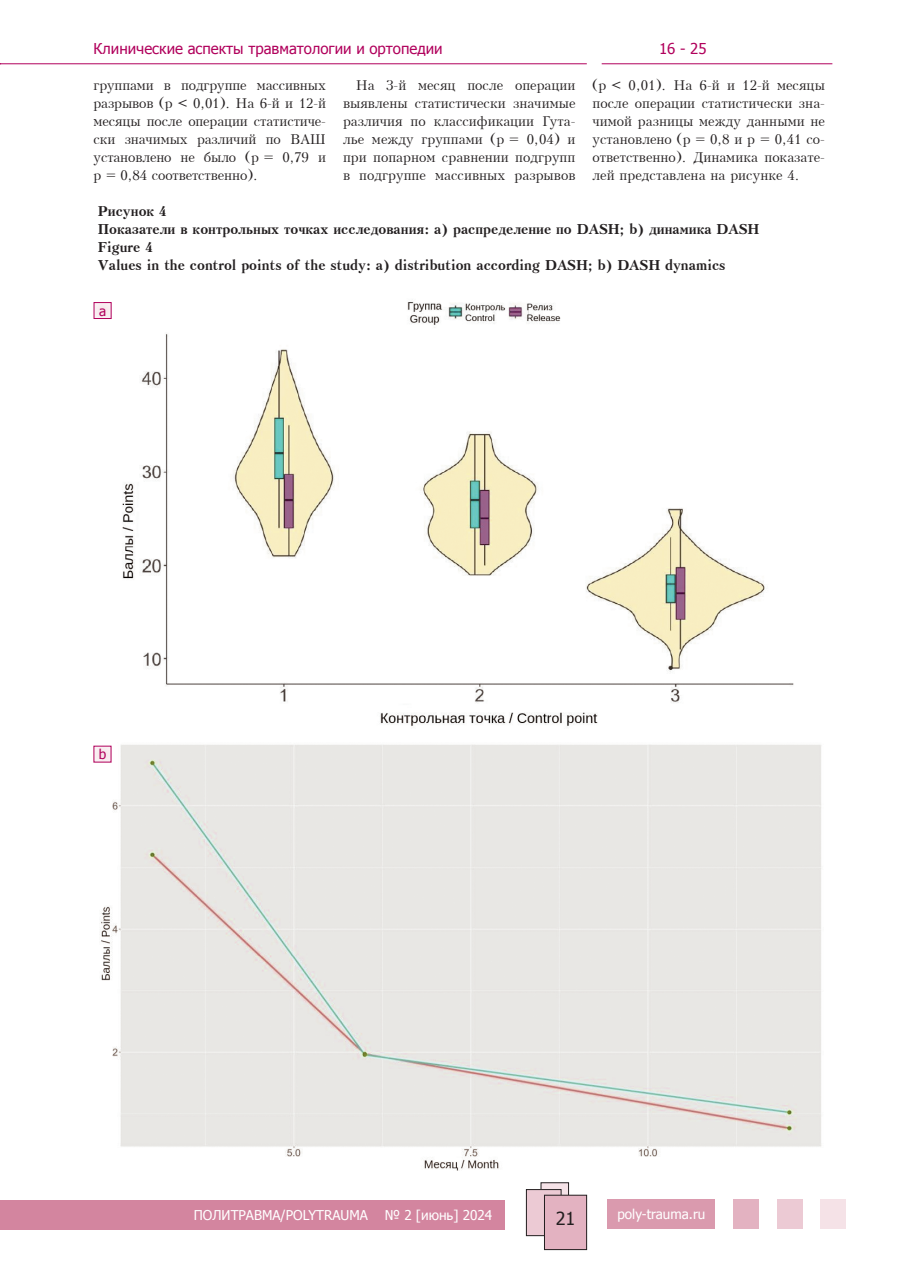
<style>
.page{position:relative;width:910px;height:1280px;background:#fff}
.page>*{position:absolute;margin:0;border:0;box-sizing:border-box;transform-origin:0 0}
.t1{font:18px "Tahoma";color:#231f20}
.t2{font:15px "Tahoma";color:#b1015c}
.t3{font:13.5px/18px "Kudrashov Plain";color:#231f20;text-align:justify}
.t4{font:700 13.5px/18px "Kudrashov";color:#231f20}
.t5{font:13.5px "Tahoma";color:#fff}
.t6{font:13.5px "Tahoma";color:#b1015c}
</style>
<div class="page">
<div style="left:607px;top:1198px;width:107px;height:30px;background:#da9aae"></div>
<div style="left:733px;top:1198px;width:26px;height:30px;background:#e3b2c1"></div>
<div style="left:777px;top:1198px;width:26px;height:30px;background:#eccad4"></div>
<div style="left:821px;top:1198px;width:25px;height:30px;background:#f5e2e7"></div>
<div style="left:0;top:1200px;width:505px;height:29px;background:#d3859f"></div>
<div style="left:541px;top:1183px;width:28px;height:36px;background:#f5e2e7"></div>
<div style="left:541px;top:1182px;width:28px;height:37px;border:1px solid #231f20"></div>
<div style="left:526px;top:1189px;width:35px;height:47px;background:#eccad4"></div>
<div style="left:526px;top:1189px;width:35px;height:47px;border:1px solid #231f20"></div>
<div style="left:544px;top:1195px;width:43px;height:54px;background:#e3b2c1"></div>
<div style="left:544px;top:1195px;width:43px;height:55px;border:1px solid #231f20"></div>
<hr style="left:0;top:63px;width:587px;height:1px;background:#b1015c">
<hr style="left:602px;top:63px;width:230px;height:1px;background:#b1015c">
<img style="left:122px;top:302px;width:672px;height:425px">
<img style="left:99px;top:744px;width:723px;height:426px">
<div style="left:94px;top:303px;width:17px;height:15px;background:#f8ecef"></div>
<div style="left:94px;top:302px;width:18px;height:17px;border:1px solid #b1015c"></div>
<div style="left:94px;top:746px;width:17px;height:16px;background:#f8ecef"></div>
<p class="t2" style="left:94px;top:38px;width:351px">Клинические аспекты травматологии и ортопедии</p>
<p class="t2" style="left:659px;top:38px;width:49px">16 - 25</p>
<p class="t3" style="left:94px;top:76px;width:234px">группами в подгруппе массивных разрывов (p &lt; 0,01). На 6-й и 12-й месяцы после операции статистиче&shy;ски значимых различий по ВАШ установлено не было (p = 0,79 и p = 0,84 соответственно).</p>
<p class="t3" style="left:343px;top:76px;width:234px;text-indent:13px">На 3-й месяц после операции выявлены статистически значимые различия по классификации Гута&shy;лье между группами (p = 0,04) и при попарном сравнении подгрупп в подгруппе массивных разрывов</p>
<p class="t3" style="left:592px;top:76px;width:234px">(p &lt; 0,01). На 6-й и 12-й месяцы после операции статистически зна&shy;чимой разницы между данными не установлено (p = 0,8 и p = 0,41 со&shy;ответственно). Динамика показате&shy;лей представлена на рисунке 4.</p>
<p class="t4" style="left:98px;top:202px;width:663px">Рисунок 4<br>Показатели в контрольных точках исследования: a) распределение по DASH; b) динамика DASH Figure 4<br>Values in the control points of the study: a) distribution according DASH; b) DASH dynamics</p>
<p class="t6" style="left:99px;top:302px;width:9px">a</p>
<p class="t6" style="left:99px;top:745px;width:9px">b</p>
<p class="t5" style="left:194px;top:1206px;width:176px">ПОЛИТРАВМА/POLYTRAUMA</p>
<p class="t5" style="left:385px;top:1206px;width:109px">№ 2 [июнь] 2024</p>
<h1 class="t1" style="left:556px;top:1206px;width:21px">21</h1>
<p class="t5" style="left:617px;top:1205px;width:89px">poly-trauma.ru</p>
</div>
